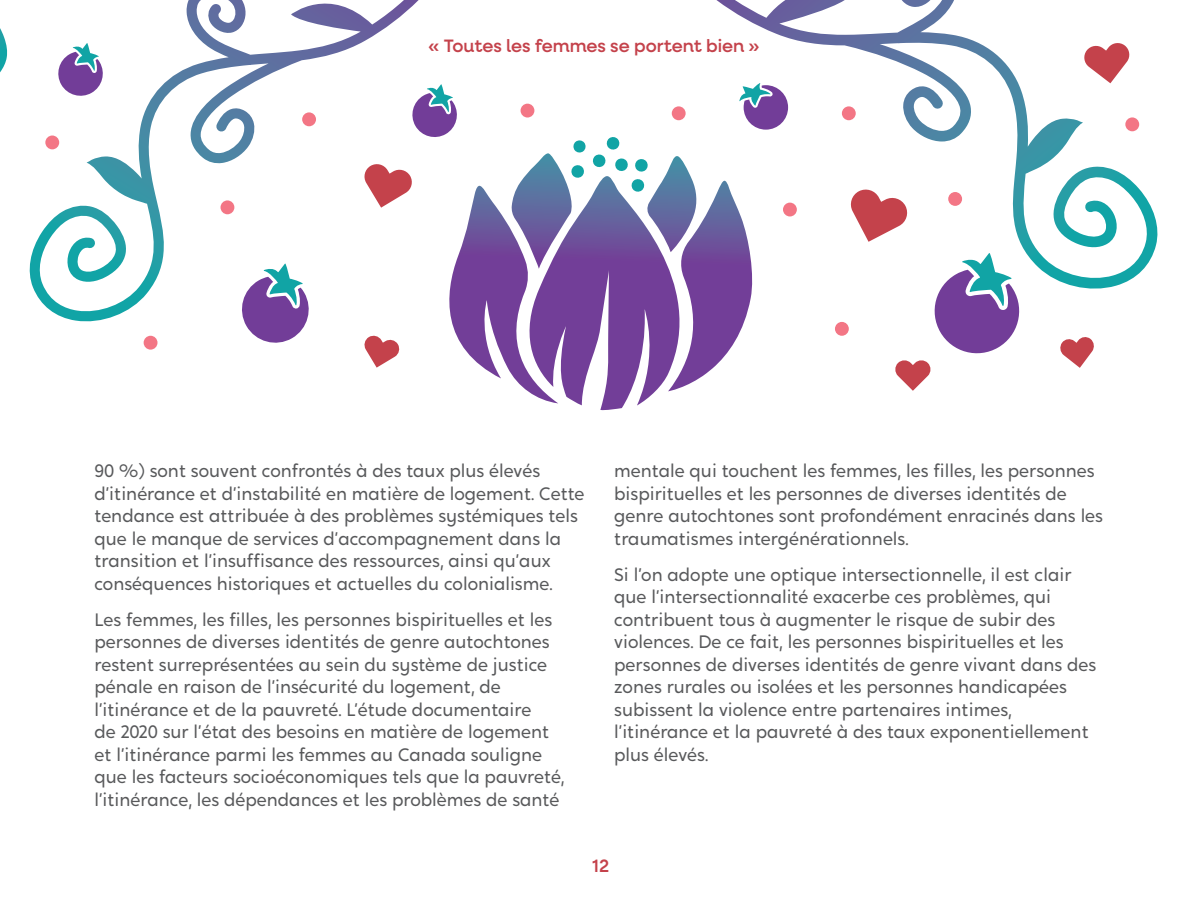
<style>
.page{position:relative;width:1188px;height:918px;background:#fff}
.page>*{position:absolute;margin:0;border:0;box-sizing:border-box;transform-origin:0 0}
.t1{font:18px/22.5px "Crossten";color:#58595b}
.t2{font:500 18px "Neulis Neue";color:#c4424b}
.t3{font:500 18px "Neulis Cursive";color:#c4424b}
</style>
<div class="page">
<svg style="left:716px;top:0;width:442px;height:289px"></svg>
<svg style="left:29px;top:0;width:390px;height:322px"></svg>
<svg style="left:739px;top:83px;width:49px;height:47px"></svg>
<svg style="left:55px;top:43px;width:51px;height:56px"></svg>
<svg style="left:363px;top:162px;width:51px;height:46px"></svg>
<svg style="left:1083px;top:42px;width:48px;height:41px"></svg>
<svg style="left:1060px;top:337px;width:34px;height:31px"></svg>
<div style="left:672px;top:106px;width:14px;height:14px;background:#f37685;border-radius:50%"></div>
<div style="left:783px;top:203px;width:14px;height:13px;background:#f37685;border-radius:50%"></div>
<div style="left:302px;top:112px;width:14px;height:14px;background:#f37685;border-radius:50%"></div>
<svg style="left:849px;top:187px;width:60px;height:55px"></svg>
<svg style="left:606px;top:137px;width:14px;height:13px"></svg>
<svg style="left:573px;top:140px;width:13px;height:13px"></svg>
<svg style="left:449px;top:153px;width:306px;height:258px"></svg>
<svg style="left:894px;top:253px;width:131px;height:138px"></svg>
<div style="left:144px;top:336px;width:13px;height:14px;background:#f37685;border-radius:50%"></div>
<div style="left:221px;top:200px;width:13px;height:14px;background:#f37685;border-radius:50%"></div>
<div style="left:521px;top:104px;width:13px;height:14px;background:#f37685;border-radius:50%"></div>
<svg style="left:0;top:28px;width:8px;height:44px"></svg>
<svg style="left:237px;top:264px;width:76px;height:79px"></svg>
<div style="left:835px;top:322px;width:14px;height:14px;background:#f37685;border-radius:50%"></div>
<svg style="left:409px;top:84px;width:48px;height:56px"></svg>
<div style="left:842px;top:106px;width:14px;height:14px;background:#f37685;border-radius:50%"></div>
<div style="left:948px;top:192px;width:14px;height:14px;background:#f37685;border-radius:50%"></div>
<div style="left:1125px;top:117px;width:14px;height:14px;background:#f37685;border-radius:50%"></div>
<div style="left:45px;top:136px;width:14px;height:13px;background:#f37685;border-radius:50%"></div>
<svg style="left:364px;top:335px;width:36px;height:33px"></svg>
<p class="t2" style="left:429px;top:33px;width:332px">« Toutes les femmes se portent bien »</p>
<p class="t1" style="left:94px;top:460px;width:492px">90 %) sont souvent confrontés à des taux plus élevés d’itinérance et d’instabilité en matière de logement. Cette tendance est attribuée à des problèmes systémiques tels que le manque de services d’accompagnement dans la transition et l’insuffisance des ressources, ainsi qu’aux conséquences historiques et actuelles du colonialisme.</p>
<p class="t1" style="left:94px;top:608px;width:472px">Les femmes, les filles, les personnes bispirituelles et les personnes de diverses identités de genre autochtones restent surreprésentées au sein du système de justice pénale en raison de l’insécurité du logement, de l’itinérance et de la pauvreté. L’étude documentaire<br>de 2020 sur l’état des besoins en matière de logement et l’itinérance parmi les femmes au Canada souligne que les facteurs socioéconomiques tels que la pauvreté, l’itinérance, les dépendances et les problèmes de santé</p>
<p class="t1" style="left:614px;top:460px;width:490px">mentale qui touchent les femmes, les filles, les personnes bispirituelles et les personnes de diverses identités de genre autochtones sont profondément enracinés dans les traumatismes intergénérationnels.</p>
<p class="t1" style="left:614px;top:563px;width:484px">Si l’on adopte une optique intersectionnelle, il est clair que l’intersectionnalité exacerbe ces problèmes, qui contribuent tous à augmenter le risque de subir des violences. De ce fait, les personnes bispirituelles et les personnes de diverses identités de genre vivant dans des zones rurales ou isolées et les personnes handicapées subissent la violence entre partenaires intimes, l’itinérance et la pauvreté à des taux exponentiellement plus élevés.</p>
<p class="t3" style="left:592px;top:853px;width:18px">12</p>
</div>
